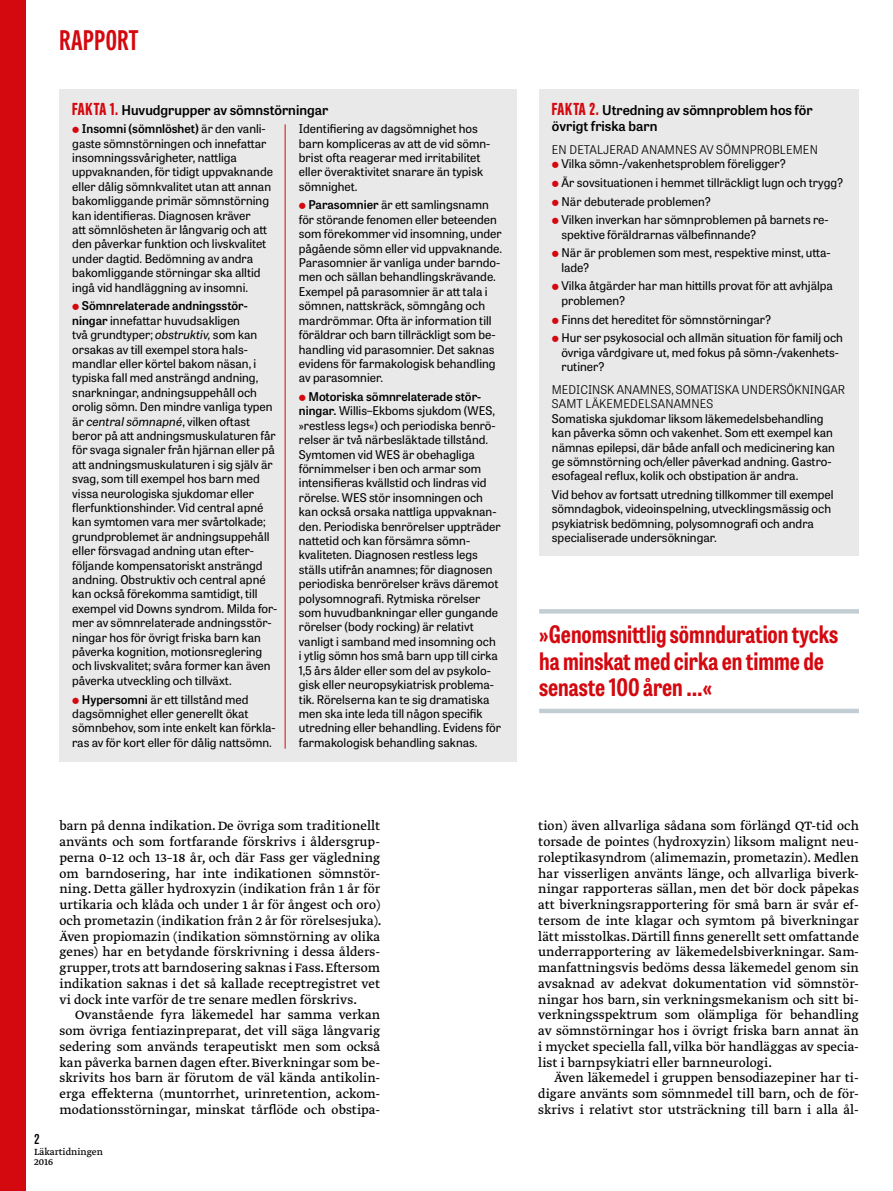
<style>
.page{position:relative;width:893px;height:1191px;background:#fff}
.page>*{position:absolute;margin:0;border:0;box-sizing:border-box;transform-origin:0 0}
.t1{font:700 27px "Tablet Gothic Compressed";letter-spacing:.02em;color:#d4080f}
.t2{font:700 24px/26.2px "Tablet Gothic Condensed";color:#d4080f}
.t3{font:14.25px/15.8px "Greta Text Pro Regular Min";color:#000001;text-align:justify}
.t4{font:600 13.5px/16.5px "Tablet Gothic";color:#000001}
.t5{font:600 13.5px "Tablet Gothic Condensed";color:#000001}
.t6{font:12px/14.4px "Tablet Gothic";color:#000001}
.t7{font:300 12px/14.4px "Tablet Gothic";letter-spacing:.01em;color:#000001}
.t8{font:10.5px/10.5px "Greta Text Pro";color:#000001}
.s1{font-family:"Tablet Gothic Compressed";font-weight:800;font-size:16.5px;color:#d4080f}
.s2{font-weight:600}
.s3{font-style:italic}
</style>
<div class="page">
<div style="left:0;top:0;width:26px;height:1191px;background:#d4080f"></div>
<div style="left:60px;top:89px;width:457px;height:672px;background:#e9e9e9"></div>
<div style="left:539px;top:89px;width:320px;height:466px;background:#e9e9e9"></div>
<hr style="left:539px;top:609px;width:320px;height:4px;background:#c3ced4">
<div style="left:539px;top:708px;width:320px;height:5px;background:#c3ced4"></div>
<hr style="left:285px;top:124px;width:1px;height:624px;background:#d4080f">
<h1 class="t1" style="left:60px;top:22px;width:80px">RAPPORT</h1>
<p class="t4" style="left:72px;top:101px;width:258px"><span class="s1">FAKTA 1.</span> Huvudgrupper av sömnstörningar</p>
<p class="t6" style="left:72px;top:121px;width:202px;text-indent:10px"><span class="s2">Insomni (sömnlöshet)</span> är den vanli&shy;gaste sömnstörningen och innefattar insomningssvårigheter, nattliga uppvaknanden, för tidigt uppvaknande eller dålig sömnkvalitet utan att annan bakomliggande primär sömnstörning kan identifieras. Diagnosen kräver<br>att sömnlösheten är långvarig och att den påverkar funktion och livskvalitet under dagtid. Bedömning av andra bakomliggande störningar ska alltid ingå vid handläggning av insomni.</p>
<p class="t6" style="left:72px;top:298px;width:207px;text-indent:10px"><span class="s2">Sömnrelaterade andningsstör&shy;ningar</span> innefattar huvudsakligen<br>två grundtyper; <span class="s3">obstruktiv,</span> som kan orsakas av till exempel stora hals&shy;mandlar eller körtel bakom näsan, i typiska fall med ansträngd andning, snarkningar, andningsuppehåll och orolig sömn. Den mindre vanliga typen är <span class="s3">central sömnapné</span>, vilken oftast beror på att andningsmuskulaturen får för svaga signaler från hjärnan eller på att andningsmuskulaturen i sig själv är svag, som till exempel hos barn med vissa neurologiska sjukdomar eller flerfunktionshinder. Vid central apné kan symtomen vara mer svårtolkade; grundproblemet är andningsuppehåll eller försvagad andning utan efter&shy;följande kompensatoriskt ansträngd andning. Obstruktiv och central apné kan också förekomma samtidigt, till exempel vid Downs syndrom. Milda for&shy;mer av sömnrelaterade andningsstör&shy;ningar hos för övrigt friska barn kan påverka kognition, motionsreglering och livskvalitet; svåra former kan även påverka utveckling och tillväxt.</p>
<p class="t6" style="left:72px;top:691px;width:205px;text-indent:10px"><span class="s2">Hypersomni</span> är ett tillstånd med dagsömnighet eller generellt ökat sömnbehov, som inte enkelt kan förkla&shy;ras av för kort eller för dålig nattsömn.</p>
<p class="t6" style="left:299px;top:121px;width:193px">Identifiering av dagsömnighet hos barn kompliceras av att de vid sömn&shy;brist ofta reagerar med irritabilitet eller överaktivitet snarare än typisk sömnighet.</p>
<p class="t6" style="left:299px;top:197px;width:205px;text-indent:10px"><span class="s2">Parasomnier</span> är ett samlingsnamn för störande fenomen eller beteenden som förekommer vid insomning, under pågående sömn eller vid uppvaknande.<br>Parasomnier är vanliga under barndo&shy;men och sällan behandlingskrävande.<br>Exempel på parasomnier är att tala i sömnen, nattskräck, sömngång och mardrömmar. Ofta är information till föräldrar och barn tillräckligt som be&shy;handling vid parasomnier. Det saknas evidens för farmakologisk behandling av parasomnier.</p>
<p class="t6" style="left:299px;top:389px;width:204px;text-indent:10px"><span class="s2">Motoriska sömnrelaterade stör&shy;ningar.</span> Willis–Ekboms sjukdom (WES, »restless legs«) och periodiska benrö&shy;relser är två närbesläktade tillstånd.<br>Symtomen vid WES är obehagliga förnimmelser i ben och armar som intensifieras kvällstid och lindras vid rörelse. WES stör insomningen och kan också orsaka nattliga uppvaknan&shy;den. Periodiska benrörelser uppträder nattetid och kan försämra sömn&shy;kvaliteten. Diagnosen restless legs ställs utifrån anamnes; för diagnosen periodiska benrörelser krävs däremot polysomnografi. Rytmiska rörelser som huvudbankningar eller gungande rörelser (body rocking) är relativt vanligt i samband med insomning och i ytlig sömn hos små barn upp till cirka 1,5 års ålder eller som del av psykolo&shy;gisk eller neuropsykiatrisk problema&shy;tik. Rörelserna kan te sig dramatiska men ska inte leda till någon specifik utredning eller behandling. Evidens för farmakologisk behandling saknas.</p>
<p class="t3" style="left:60px;top:818px;width:324px">barn på denna indikation. De övriga som traditionellt använts och som fortfarande förskrivs i åldersgrup&shy;perna 0–12 och 13–18 år, och där Fass ger vägledning om barndosering, har inte indikationen sömnstör&shy;ning. Detta gäller hydroxyzin (indikation från 1 år för urtikaria och klåda och under 1 år för ångest och oro) och prometazin (indikation från 2 år för rörelsesjuka).<br>Även propiomazin (indikation sömnstörning av olika genes) har en betydande förskrivning i dessa ålders&shy;grupper, trots att barndosering saknas i Fass. Eftersom indikation saknas i det så kallade receptregistret vet vi dock inte varför de tre senare medlen förskrivs.</p>
<p class="t3" style="left:60px;top:1007px;width:322px;text-indent:16px">Ovanstående fyra läkemedel har samma verkan som övriga fentiazinpreparat, det vill säga långvarig sedering som används terapeutiskt men som också kan påverka barnen dagen efter. Biverkningar som be&shy;skrivits hos barn är förutom de väl kända antikolin&shy;erga effekterna (muntorrhet, urinretention, ackom&shy;modationsstörningar, minskat tårflöde och obstipa-</p>
<p class="t5" style="left:34px;top:1130px;width:7px">2</p>
<p class="t8" style="left:34px;top:1147px;width:70px">Läkartidningen<br>2016</p>
<p class="t4" style="left:552px;top:101px;width:262px"><span class="s1">FAKTA 2.</span> Utredning av sömnproblem hos för övrigt friska barn</p>
<p class="t7" style="left:552px;top:142px;width:267px">EN DETALJERAD ANAMNES AV SÖMNPROBLEMEN</p>
<p class="t6" style="left:561px;top:154px;width:283px;line-height:18.6px">Vilka sömn-/vakenhetsproblem föreligger?<br>Är sovsituationen i hemmet tillräckligt lugn och trygg?<br>När debuterade problemen?<br>Vilken inverkan har sömnproblemen på barnets re-</p>
<p class="t6" style="left:561px;top:224px;width:271px;line-height:18.6px">spektive föräldrarnas välbefinnande?<br>När är problemen som mest, respektive minst, utta-</p>
<p class="t6" style="left:561px;top:258px;width:273px;line-height:18.6px">lade?<br>Vilka åtgärder har man hittills provat för att avhjälpa</p>
<p class="t6" style="left:561px;top:291px;width:283px;line-height:18.6px">problemen?<br>Finns det hereditet för sömnstörningar?<br>Hur ser psykosocial och allmän situation för familj och</p>
<p class="t6" style="left:561px;top:344px;width:279px">övriga vårdgivare ut, med fokus på sömn-/vakenhets&shy;rutiner?</p>
<p class="t7" style="left:552px;top:382px;width:295px">MEDICINSK ANAMNES, SOMATISKA UNDERSÖKNINGAR<br>SAMT LÄKEMEDELSANAMNES</p>
<p class="t6" style="left:552px;top:410px;width:285px">Somatiska sjukdomar liksom läkemedelsbehandling kan påverka sömn och vakenhet. Som ett exempel kan nämnas epilepsi, där både anfall och medicinering kan ge sömnstörning och/eller påverkad andning. Gastro&shy;esofageal reflux, kolik och obstipation är andra.</p>
<p class="t6" style="left:552px;top:487px;width:283px">Vid behov av fortsatt utredning tillkommer till exempel sömndagbok, videoinspelning, utvecklingsmässig och psykiatrisk bedömning, polysomnografi och andra specialiserade undersökningar.</p>
<h2 class="t2" style="left:539px;top:620px;width:301px">»Genomsnittlig sömnduration tycks ha minskat med cirka en timme de senaste 100 åren …«</h2>
<p class="t3" style="left:538px;top:818px;width:322px">tion) även allvarliga sådana som förlängd QT-tid och torsade de pointes (hydroxyzin) liksom malignt neu&shy;roleptikasyndrom (alimemazin, prometazin). Medlen har visserligen använts länge, och allvarliga biverk&shy;ningar rapporteras sällan, men det bör dock påpekas att biverkningsrapportering för små barn är svår ef&shy;tersom de inte klagar och symtom på biverkningar lätt misstolkas. Därtill finns generellt sett omfattande underrapportering av läkemedelsbiverkningar. Sam&shy;manfattningsvis bedöms dessa läkemedel genom sin avsaknad av adekvat dokumentation vid sömnstör&shy;ningar hos barn, sin verkningsmekanism och sitt bi&shy;verkningsspektrum som olämpliga för behandling av sömnstörningar hos i övrigt friska barn annat än i mycket speciella fall, vilka bör handläggas av specia&shy;list i barnpsykiatri eller barnneurologi.</p>
<p class="t3" style="left:538px;top:1070px;width:322px;text-indent:16px">Även läkemedel i gruppen bensodiazepiner har ti&shy;digare använts som sömnmedel till barn, och de för&shy;skrivs i relativt stor utsträckning till barn i alla ål-</p>
</div>
